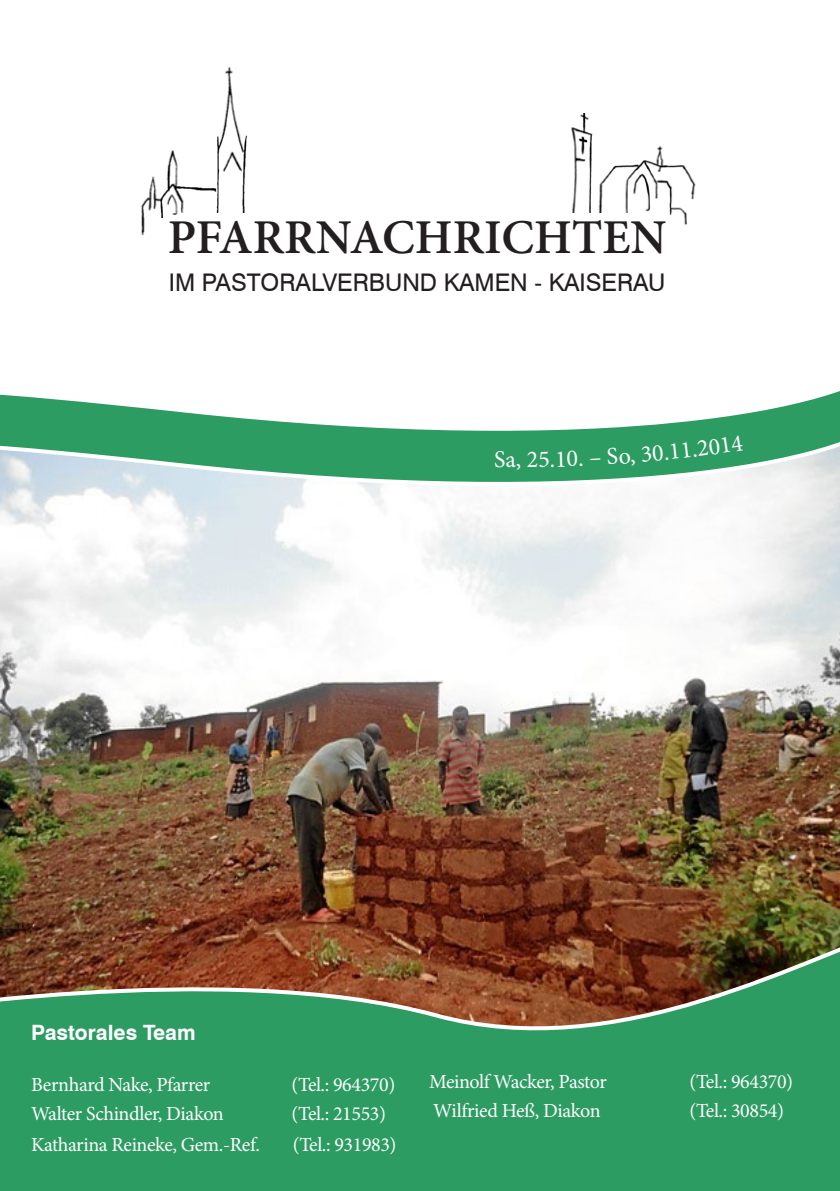
<style>
.page{position:relative;width:840px;height:1191px;background:#fff}
.page>*{position:absolute;margin:0;border:0;box-sizing:border-box;transform-origin:0 0}
.t1{font:600 48.6px "Minion Pro";color:#231f20}
.t2{font:24.2px "Swiss 721 BT";color:#231f20}
.t3{font:24px "Minion Pro";color:#fff}
.t4{font:700 21.2px "Swiss 721 BT";color:#fff}
.t5{font:20px "Minion Pro";letter-spacing:-.02em;color:#fff}
</style>
<div class="page">
<img style="left:0;top:515px;width:839px;height:356px">
<img style="left:0;top:871px;width:839px;height:320px">
<svg style="left:0;top:458px;width:839px;height:57px"></svg>
<svg style="left:0;top:391px;width:839px;height:67px;fill:#2d9c63"></svg>
<img style="left:571px;top:113px;width:125px;height:112px">
<div style="left:560px;top:213px;width:108px;height:15px;background:#fff"></div>
<img style="left:141px;top:66px;width:107px;height:170px">
<div style="left:146px;top:217px;width:91px;height:17px;background:#fff"></div>
<div style="left:206px;top:213px;width:91px;height:17px;background:#fff"></div>
<svg style="left:557px;top:450px;width:25px;height:16px"></svg>
<svg style="left:590px;top:448px;width:45px;height:17px"></svg>
<div style="left:641px;top:435px;width:102px;height:27px;background:#2d9c63"></div>
<h1 class="t1" style="left:167px;top:204px;width:500px">PFARRNACHRICHTEN</h1>
<p class="t2" style="left:169px;top:268px;width:498px">IM PASTORALVERBUND KAMEN - KAISERAU</p>
<p class="t3" style="left:493px;top:443px;width:23px">Sa</p>
<p class="t3" style="left:515px;top:443px;width:41px;rotate:-1deg">, 25.</p>
<p class="t4" style="left:31px;top:1019px;width:166px">Pastorales Team</p>
<p class="t5" style="left:31px;top:1070px;width:180px">Bernhard Nake, Pfarrer</p>
<p class="t5" style="left:291px;top:1070px;width:105px">(Tel.: 964370)</p>
<p class="t5" style="left:31px;top:1100px;width:194px">Walter Schindler, Diakon</p>
<p class="t5" style="left:291px;top:1100px;width:96px">(Tel.: 21553)</p>
<p class="t5" style="left:31px;top:1131px;width:230px">Katharina Reineke, Gem.-Ref.</p>
<p class="t5" style="left:292px;top:1131px;width:105px">(Tel.: 931983)</p>
<p class="t5" style="left:429px;top:1068px;width:179px">Meinolf Wacker, Pastor</p>
<p class="t5" style="left:689px;top:1068px;width:105px">(Tel.: 964370)</p>
<p class="t5" style="left:433px;top:1097px;width:169px">Wilfried Heß, Diakon</p>
<p class="t5" style="left:689px;top:1097px;width:96px">(Tel.: 30854)</p>
</div>
